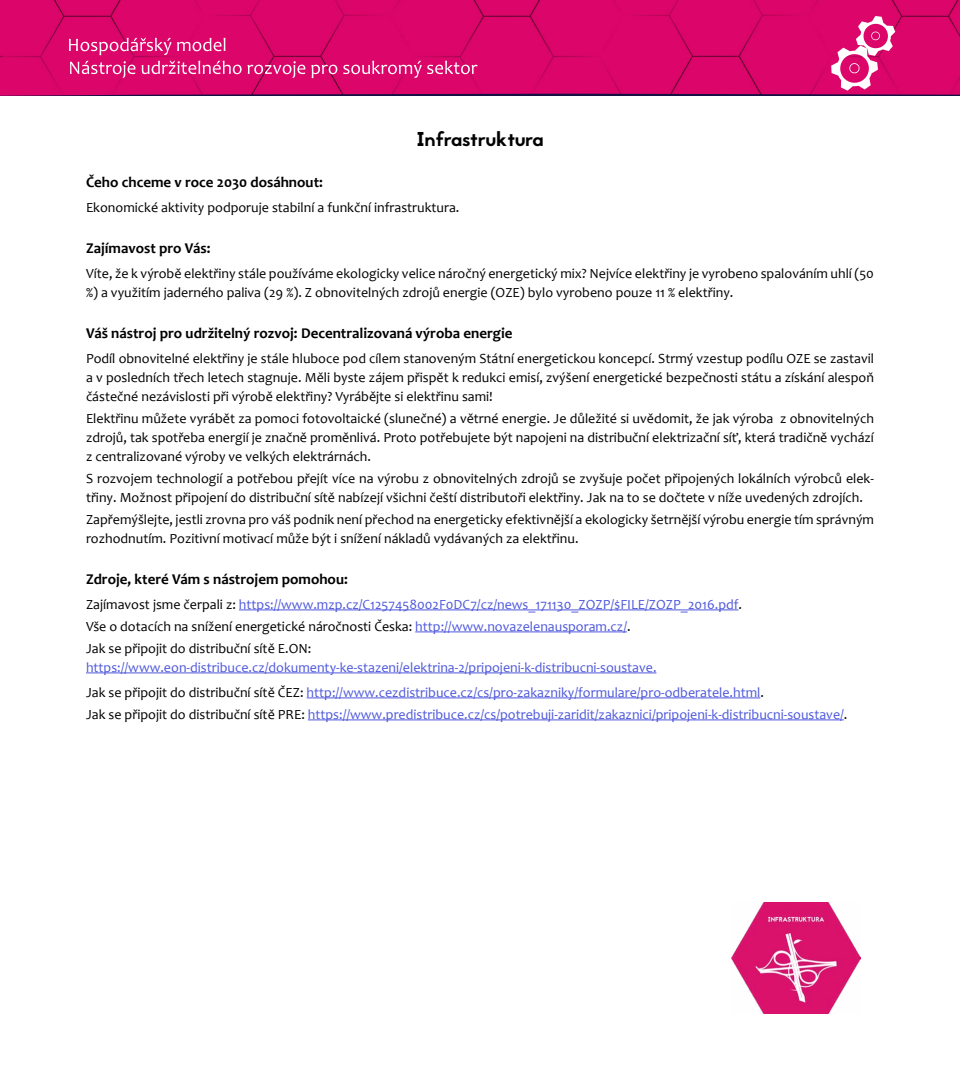
<style>
.page{position:relative;width:960px;height:1080px;background:#fff}
.page>*{position:absolute;margin:0;border:0;box-sizing:border-box;transform-origin:0 0}
.t1{font:20px "Jaapokki";color:#000}
.t2{font:700 15px "Candara";color:#000}
.t3{font:14px/19px "Candara";color:#000}
.t4{font:14px/25px "Candara";color:#4e58db}
.s1{color:#4e58db}
.s2{color:#000}
</style>
<div class="page">
<div style="left:414px;top:0;width:185px;height:16px;background:#dc066a"></div>
<div style="left:2px;top:0;width:178px;height:16px;background:#dc066a"></div>
<img style="left:0;top:0;width:2px;height:16px">
<div style="left:833px;top:0;width:127px;height:16px;background:#dc066a"></div>
<div style="left:599px;top:0;width:234px;height:16px;background:#dc066a"></div>
<div style="left:180px;top:0;width:234px;height:16px;background:#dc066a"></div>
<svg style="left:0;top:16px;width:960px;height:80px;background:#d7106e"></svg>
<hr style="left:239px;top:610px;width:500px;height:1px;background:#4e58db">
<hr style="left:415px;top:632px;width:212px;height:1px;background:#4e58db">
<hr style="left:86px;top:673px;width:570px;height:1px;background:#4e58db">
<hr style="left:307px;top:698px;width:453px;height:1px;background:#4e58db">
<hr style="left:308px;top:720px;width:536px;height:1px;background:#4e58db">
<img style="left:732px;top:903px;width:128px;height:111px">
<h1 class="t1" style="left:416px;top:125px;width:129px">Infrastruktura</h1>
<p class="t2" style="left:86px;top:173px;width:238px">Čeho chceme v roce 2030 dosáhnout:</p>
<p class="t3" style="left:86px;top:198px;width:375px">Ekonomické aktivity podporuje stabilní a funkční infrastruktura.</p>
<p class="t2" style="left:86px;top:239px;width:126px">Zajímavost pro Vás:</p>
<p class="t3" style="left:86px;top:264px;width:789px">Víte, že k výrobě elektřiny stále používáme ekologicky velice náročný energetický mix? Nejvíce elektřiny je vyrobeno spalováním uhlí (50 %) a využitím jaderného paliva (29 %). Z obnovitelných zdrojů energie (OZE) bylo vyrobeno pouze 11 % elektřiny.</p>
<p class="t2" style="left:86px;top:324px;width:428px">Váš nástroj pro udržitelný rozvoj: Decentralizovaná výroba energie</p>
<p class="t3" style="left:86px;top:349px;width:790px;text-align:justify">Podíl obnovitelné elektřiny je stále hluboce pod cílem stanoveným Státní energetickou koncepcí. Strmý vzestup podílu OZE se zastavil a v posledních třech letech stagnuje. Měli byste zájem přispět k redukci emisí, zvýšení energetické bezpečnosti státu a získání alespoň částečné nezávislosti při výrobě elektřiny? Vyrábějte si elektřinu sami!</p>
<p class="t3" style="left:86px;top:409px;width:790px;text-align:justify">Elektřinu můžete vyrábět za pomoci fotovoltaické (slunečné) a větrné energie. Je důležité si uvědomit, že jak výroba z obnovitelných zdrojů, tak spotřeba energií je značně proměnlivá. Proto potřebujete být napojeni na distribuční elektrizační síť, která tradičně vychází z centralizované výroby ve velkých elektrárnách.</p>
<p class="t3" style="left:86px;top:469px;width:790px">S rozvojem technologií a potřebou přejít více na výrobu z obnovitelných zdrojů se zvyšuje počet připojených lokálních výrobců elek&shy;třiny. Možnost připojení do distribuční sítě nabízejí všichni čeští distributoři elektřiny. Jak na to se dočtete v níže uvedených zdrojích.</p>
<p class="t3" style="left:86px;top:510px;width:790px">Zapřemýšlejte, jestli zrovna pro váš podnik není přechod na energeticky efektivnější a ekologicky šetrnější výrobu energie tím správným rozhodnutím. Pozitivní motivací může být i snížení nákladů vydávaných za elektřinu.</p>
<p class="t2" style="left:86px;top:570px;width:263px">Zdroje, které Vám s nástrojem pomohou:</p>
<p class="t3" style="left:86px;top:593px;width:658px;line-height:22px">Zajímavost jsme čerpali z: <span class="s1">https://www.mzp.cz/C1257458002F0DC7/cz/news_171130_ZOZP/$FILE/ZOZP_2016.pdf</span>.<br>Vše o dotacích na snížení energetické náročnosti Česka: <span class="s1">http://www.novazelenausporam.cz/</span>.<br>Jak se připojit do distribuční sítě E.ON:</p>
<p class="t4" style="left:86px;top:655px;width:679px">https://www.eon-distribuce.cz/dokumenty-ke-stazeni/elektrina-2/pripojeni-k-distribucni-soustave.<br><span class="s2">Jak se připojit do distribuční sítě ČEZ:</span> http://www.cezdistribuce.cz/cs/pro-zakazniky/formulare/pro-odberatele.html<span class="s2">.</span></p>
<p class="t4" style="left:86px;top:702px;width:763px"><span class="s2">Jak se připojit do distribuční sítě PRE:</span> https://www.predistribuce.cz/cs/potrebuji-zaridit/zakaznici/pripojeni-k-distribucni-soustave/<span class="s2">.</span></p>
</div>
